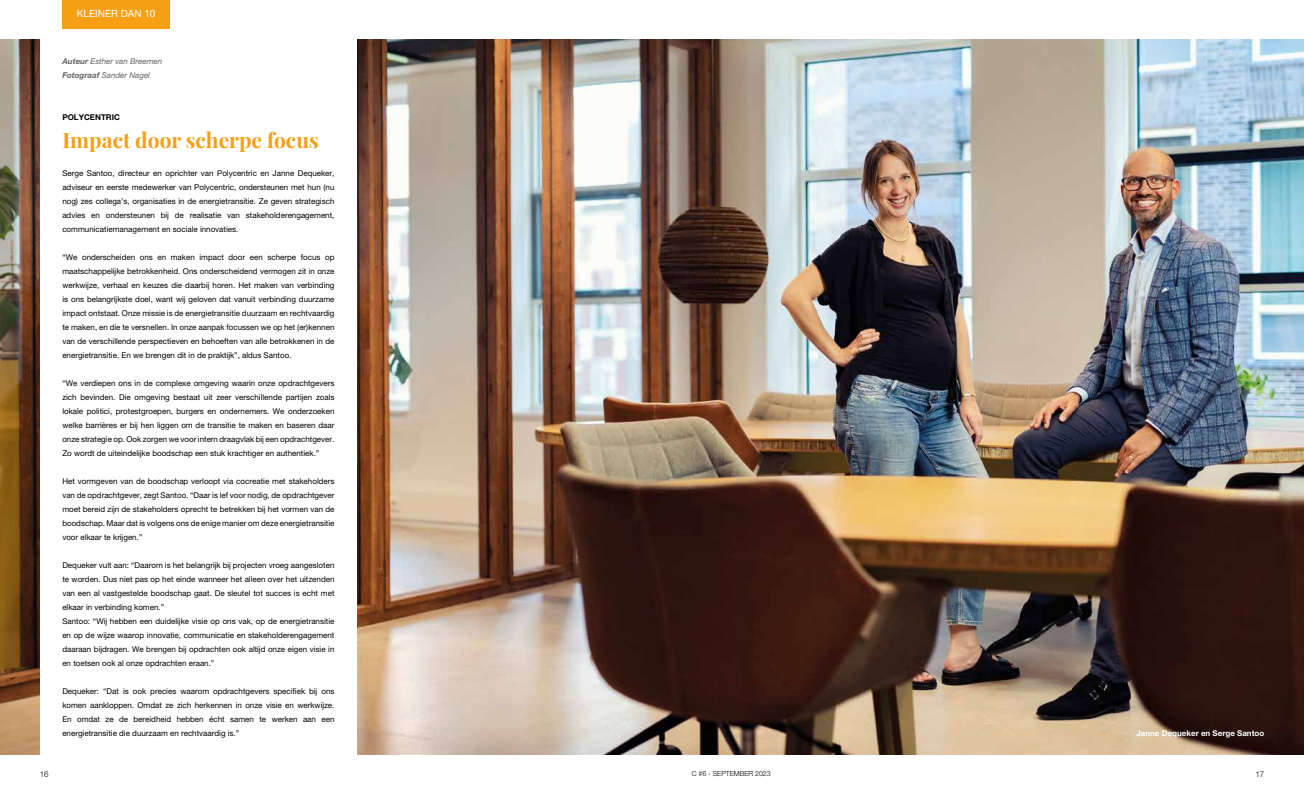
<style>
.page{position:relative;width:1304px;height:794px;background:#fff}
.page>*{position:absolute;margin:0;border:0;box-sizing:border-box;transform-origin:0 0}
.t1{font:700 21px "Playfair Display";color:#f69f14}
.t2{font:10px "Helvetica Neue LT Pro";color:#fff}
.t3{font:8px/14px "Helvetica Neue LT Pro";color:#000;text-align:justify}
.t4{font:italic 8px/14px "Helvetica Neue LT Pro";color:#646363}
.t5{font:700 8px "Helvetica Neue LT Pro";color:#fff}
.t6{font:700 8px "Helvetica Neue LT Pro";color:#000}
.t7{font:300 8px "Helvetica Neue LT Pro";color:#000}
.t8{font:300 7px "Helvetica Neue LT Pro";color:#000}
.s1{font-weight:700}
</style>
<div class="page">
<img style="left:357px;top:40px;width:947px;height:714px">
<img style="left:0;top:40px;width:40px;height:714px">
<div style="left:62px;top:0;width:108px;height:28px;background:#f69f14"></div>
<p class="t2" style="left:77px;top:8px;width:80px">KLEINER DAN 10</p>
<p class="t4" style="left:62px;top:54px;width:101px"><span class="s1">Auteur</span> Esther van Breemen<br><span class="s1">Fotograaf</span> Sander Nagel</p>
<p class="t6" style="left:62px;top:112px;width:59px">POLYCENTRIC</p>
<h1 class="t1" style="left:62px;top:124px;width:258px">Impact door scherpe focus</h1>
<p class="t3" style="left:62px;top:166px;width:274px">Serge Santoo, directeur en oprichter van Polycentric en Janne Dequeker, adviseur en eerste medewerker van Polycentric, ondersteunen met hun (nu nog) zes collega’s, organisaties in de energietransitie. Ze geven strategisch advies en ondersteunen bij de realisatie van stakeholderengagement, communicatiemanagement en sociale innovaties.</p>
<p class="t3" style="left:62px;top:250px;width:274px">“We onderscheiden ons en maken impact door een scherpe focus op maatschappelijke betrokkenheid. Ons onderscheidend vermogen zit in onze werkwijze, verhaal en keuzes die daarbij horen. Het maken van verbinding is ons belangrijkste doel, want wij geloven dat vanuit verbinding duurzame impact ontstaat. Onze missie is de energietransitie duurzaam en rechtvaardig te maken, en die te versnellen. In onze aanpak focussen we op het (er)kennen van de verschillende perspectieven en behoeften van alle betrokkenen in de energietransitie. En we brengen dit in de praktijk”, aldus Santoo.</p>
<p class="t3" style="left:62px;top:376px;width:274px">“We verdiepen ons in de complexe omgeving waarin onze opdrachtgevers zich bevinden. Die omgeving bestaat uit zeer verschillende partijen zoals lokale politici, protestgroepen, burgers en ondernemers. We onderzoeken welke barrières er bij hen liggen om de transitie te maken en baseren daar onze strategie op. Ook zorgen we voor intern draagvlak bij een opdrachtgever.<br>Zo wordt de uiteindelijke boodschap een stuk krachtiger en authentiek.”</p>
<p class="t3" style="left:62px;top:474px;width:274px">Het vormgeven van de boodschap verloopt via cocreatie met stakeholders van de opdrachtgever, zegt Santoo. “Daar is lef voor nodig, de opdrachtgever moet bereid zijn de stakeholders oprecht te betrekken bij het vormen van de boodschap. Maar dat is volgens ons de enige manier om deze energietransitie voor elkaar te krijgen.”</p>
<p class="t3" style="left:62px;top:558px;width:274px;text-align:left">Dequeker vult aan: “Daarom is het belangrijk bij projecten vroeg aangesloten te worden. Dus niet pas op het einde wanneer het alleen over het uitzenden van een al vastgestelde boodschap gaat. De sleutel tot succes is echt met elkaar in verbinding komen.”<br>Santoo: “Wij hebben een duidelijke visie op ons vak, op de energietransitie en op de wijze waarop innovatie, communicatie en stakeholderengagement daaraan bijdragen. We brengen bij opdrachten ook altijd onze eigen visie in en toetsen ook al onze opdrachten eraan.”</p>
<p class="t3" style="left:62px;top:684px;width:274px">Dequeker: “Dat is ook precies waarom opdrachtgevers specifiek bij ons komen aankloppen. Omdat ze zich herkennen in onze visie en werkwijze.<br>En omdat ze de bereidheid hebben écht samen te werken aan een energietransitie die duurzaam en rechtvaardig is.”</p>
<p class="t5" style="left:1136px;top:728px;width:129px">Janne Dequeker en Serge Santoo</p>
<p class="t7" style="left:40px;top:769px;width:10px">16</p>
<p class="t8" style="left:692px;top:769px;width:80px">C #6 - SEPTEMBER 2023</p>
<p class="t7" style="left:1255px;top:769px;width:10px">17</p>
</div>
